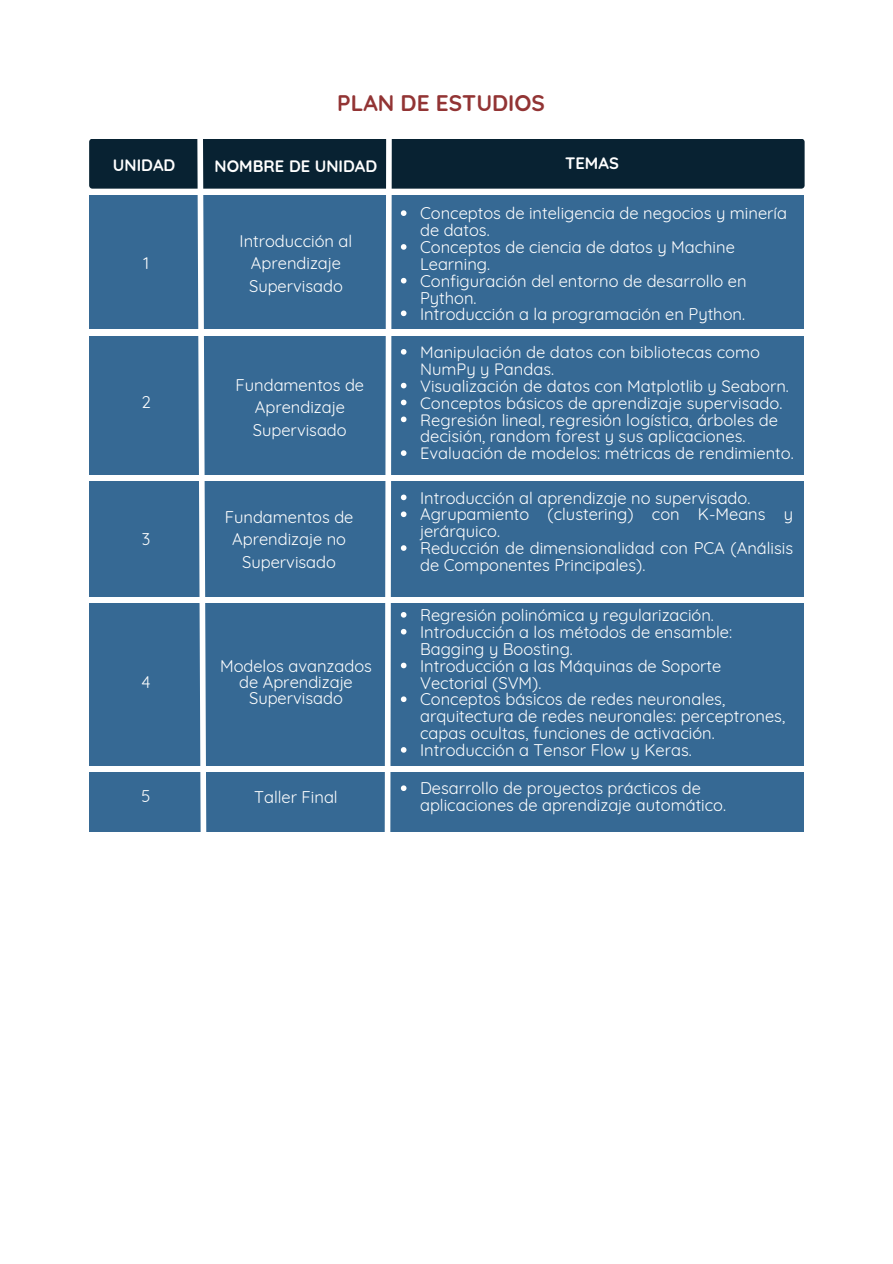
<style>
.page{position:relative;width:893px;height:1264px;background:#fff}
.page>*{position:absolute;margin:0;border:0;box-sizing:border-box;transform-origin:0 0}
.t1{font:700 22.5px "Quicksand";color:#923434}
.t2{font:16.5px/16.8px "Quicksand";color:#fff}
.t3{font:700 16.5px "Quicksand";color:#fff}
</style>
<div class="page">
<div style="left:89px;top:195px;width:714px;height:636px;background:#366994"></div>
<div style="left:76px;top:475px;width:742px;height:6px;background:#fff"></div>
<div style="left:63px;top:597px;width:741px;height:5px;background:#fff"></div>
<div style="left:89px;top:766px;width:741px;height:5px;background:#fff"></div>
<div style="left:75px;top:330px;width:742px;height:5px;background:#fff"></div>
<div style="left:89px;top:139px;width:715px;height:50px;background:#082232;border-radius:3px"></div>
<svg style="left:194px;top:139px;width:16px;height:693px"></svg>
<svg style="left:381px;top:139px;width:13px;height:693px"></svg>
<svg style="left:401px;top:210px;width:5px;height:6px"></svg>
<svg style="left:401px;top:244px;width:5px;height:6px"></svg>
<svg style="left:401px;top:278px;width:5px;height:5px"></svg>
<svg style="left:401px;top:310px;width:5px;height:6px"></svg>
<svg style="left:401px;top:494px;width:5px;height:6px"></svg>
<svg style="left:401px;top:511px;width:5px;height:6px"></svg>
<svg style="left:401px;top:545px;width:5px;height:6px"></svg>
<svg style="left:401px;top:349px;width:5px;height:5px"></svg>
<svg style="left:401px;top:383px;width:5px;height:5px"></svg>
<svg style="left:401px;top:399px;width:5px;height:6px"></svg>
<svg style="left:401px;top:416px;width:5px;height:6px"></svg>
<svg style="left:401px;top:450px;width:5px;height:6px"></svg>
<svg style="left:401px;top:612px;width:5px;height:5px"></svg>
<svg style="left:401px;top:629px;width:5px;height:5px"></svg>
<svg style="left:401px;top:662px;width:5px;height:6px"></svg>
<svg style="left:401px;top:696px;width:5px;height:6px"></svg>
<svg style="left:401px;top:747px;width:5px;height:5px"></svg>
<svg style="left:401px;top:785px;width:5px;height:6px"></svg>
<p class="t1" style="left:337px;top:88px;width:209px">PLAN DE ESTUDIOS</p>
<p class="t3" style="left:113px;top:155px;width:64px">UNIDAD</p>
<p class="t3" style="left:215px;top:155px;width:164px">NOMBRE DE UNIDAD</p>
<p class="t3" style="left:565px;top:153px;width:55px">TEMAS</p>
<p class="t2" style="left:143px;top:254px;width:7px">1</p>
<p class="t2" style="left:141px;top:393px;width:11px">2</p>
<p class="t2" style="left:142px;top:530px;width:10px">3</p>
<p class="t2" style="left:142px;top:673px;width:11px">4</p>
<p class="t2" style="left:142px;top:787px;width:11px">5</p>
<p class="t2" style="left:239px;top:229px;width:114px;line-height:22.5px;text-align:center">Introducción al<br>Aprendizaje<br>Supervisado</p>
<p class="t2" style="left:235px;top:373px;width:130px;line-height:22.5px;text-align:center">Fundamentos de<br>Aprendizaje<br>Supervisado</p>
<p class="t2" style="left:225px;top:505px;width:130px;line-height:22.5px;text-align:center">Fundamentos de<br>Aprendizaje no<br>Supervisado</p>
<p class="t2" style="left:220px;top:658px;width:153px;line-height:15.8px;text-align:center">Modelos avanzados de Aprendizaje<br>Supervisado</p>
<p class="t2" style="left:420px;top:205px;width:368px">Conceptos de inteligencia de negocios y minería de datos.</p>
<p class="t2" style="left:420px;top:238px;width:316px">Conceptos de ciencia de datos y Machine<br>Learning.</p>
<p class="t2" style="left:420px;top:272px;width:328px">Configuración del entorno de desarrollo en<br>Python.</p>
<p class="t2" style="left:420px;top:305px;width:326px">Introducción a la programación en Python.</p>
<p class="t2" style="left:420px;top:343px;width:341px">Manipulación de datos con bibliotecas como<br>NumPy y Pandas.</p>
<p class="t2" style="left:420px;top:377px;width:370px">Visualización de datos con Matplotlib y Seaborn.</p>
<p class="t2" style="left:420px;top:394px;width:364px">Conceptos básicos de aprendizaje supervisado.</p>
<p class="t2" style="left:420px;top:411px;width:359px">Regresión lineal, regresión logística, árboles de decisión, random forest y sus aplicaciones.</p>
<p class="t2" style="left:420px;top:445px;width:375px">Evaluación de modelos: métricas de rendimiento.</p>
<p class="t2" style="left:420px;top:489px;width:332px">Introducción al aprendizaje no supervisado.</p>
<p class="t2" style="left:420px;top:506px;width:374px">Agrupamiento (clustering) con K-Means y jerárquico.</p>
<p class="t2" style="left:420px;top:539px;width:374px">Reducción de dimensionalidad con PCA (Análisis de Componentes Principales).</p>
<p class="t2" style="left:420px;top:606px;width:295px">Regresión polinómica y regularización.</p>
<p class="t2" style="left:420px;top:623px;width:313px">Introducción a los métodos de ensamble:<br>Bagging y Boosting.</p>
<p class="t2" style="left:420px;top:657px;width:303px">Introducción a las Máquinas de Soporte<br>Vectorial (SVM).</p>
<p class="t2" style="left:420px;top:691px;width:366px">Conceptos básicos de redes neuronales, arquitectura de redes neuronales: perceptrones, capas ocultas, funciones de activación.</p>
<p class="t2" style="left:420px;top:741px;width:273px">Introducción a Tensor Flow y Keras.</p>
<p class="t2" style="left:254px;top:788px;width:85px">Taller Final</p>
<p class="t2" style="left:420px;top:779px;width:307px">Desarrollo de proyectos prácticos de aplicaciones de aprendizaje automático.</p>
</div>
